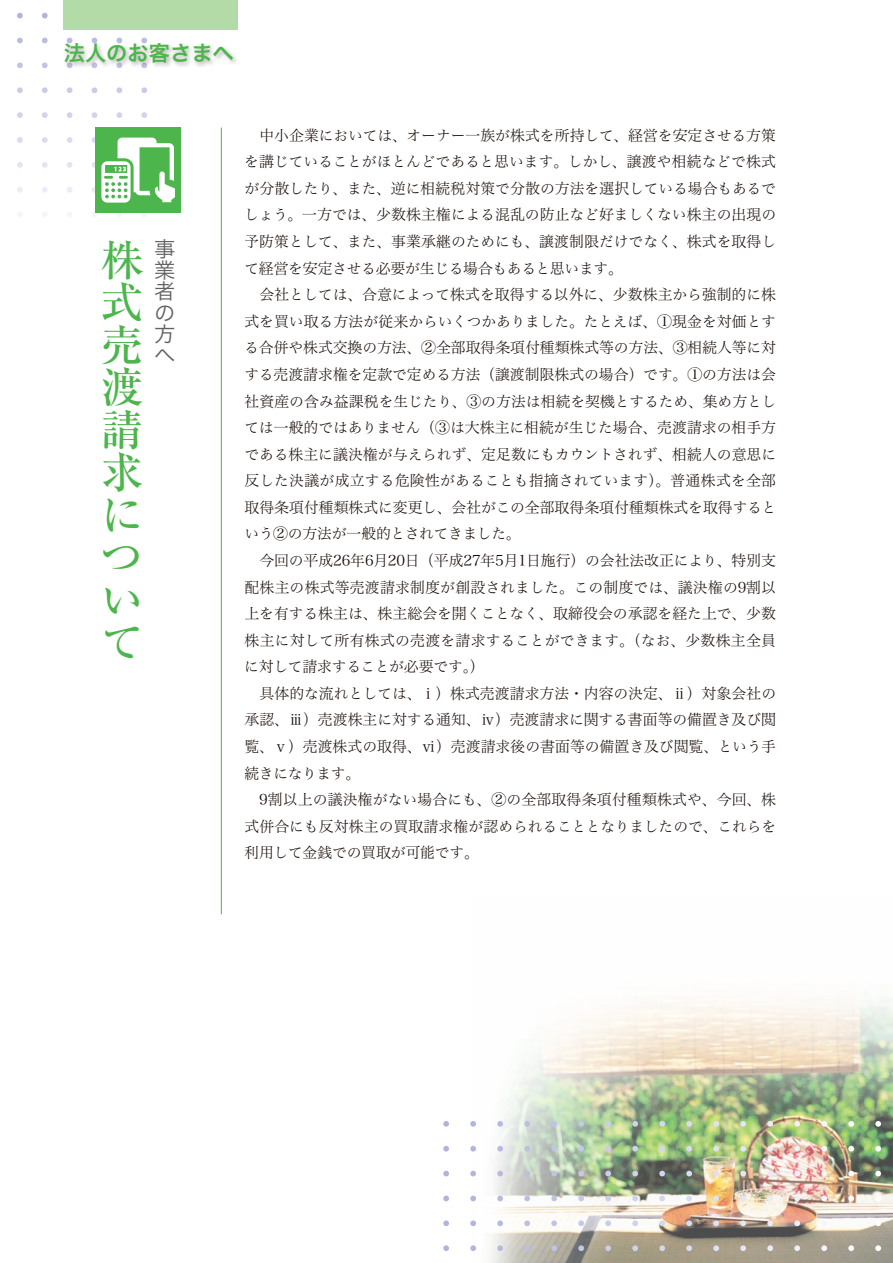
<style>
.page{position:relative;width:893px;height:1263px;background:#fff}
.page>*{position:absolute;margin:0;border:0;box-sizing:border-box;transform-origin:0 0}
.t1{font:500 42.45px/42.5px "Ryumin Pr 6 N";color:#4cb54b;text-align:justify}
.t2{font:21.3px "Hira Kaku Std N W6";color:#4cb54b}
.t3{font:21.3px/21.3px "Hira Kaku Std N W3";color:#616161;text-align:justify}
.t4{font:14.85px/26.5px "Hira Min Std N W2";letter-spacing:-.005em;color:#140700}
</style>
<div class="page">
<img style="left:472px;top:1000px;width:421px;height:263px">
<hr style="left:221px;top:128px;width:1px;height:786px;background:#4cb54b">
<svg style="left:42px;top:13px;width:6px;height:5px"></svg>
<svg style="left:17px;top:13px;width:6px;height:5px"></svg>
<svg style="left:141px;top:38px;width:6px;height:3px"></svg>
<svg style="left:117px;top:38px;width:5px;height:3px"></svg>
<svg style="left:92px;top:38px;width:5px;height:3px"></svg>
<svg style="left:67px;top:38px;width:5px;height:3px"></svg>
<svg style="left:42px;top:38px;width:6px;height:5px"></svg>
<svg style="left:17px;top:38px;width:6px;height:5px"></svg>
<svg style="left:42px;top:63px;width:6px;height:5px"></svg>
<svg style="left:17px;top:63px;width:6px;height:5px"></svg>
<svg style="left:141px;top:87px;width:6px;height:6px"></svg>
<svg style="left:117px;top:87px;width:5px;height:6px"></svg>
<svg style="left:92px;top:87px;width:5px;height:6px"></svg>
<svg style="left:67px;top:87px;width:5px;height:6px"></svg>
<svg style="left:42px;top:87px;width:6px;height:6px"></svg>
<svg style="left:17px;top:87px;width:6px;height:6px"></svg>
<svg style="left:141px;top:112px;width:6px;height:6px"></svg>
<svg style="left:117px;top:112px;width:5px;height:6px"></svg>
<svg style="left:92px;top:112px;width:5px;height:6px"></svg>
<svg style="left:67px;top:112px;width:5px;height:6px"></svg>
<svg style="left:42px;top:112px;width:6px;height:6px"></svg>
<svg style="left:17px;top:112px;width:6px;height:6px"></svg>
<svg style="left:67px;top:137px;width:5px;height:6px"></svg>
<svg style="left:42px;top:137px;width:6px;height:6px"></svg>
<svg style="left:17px;top:137px;width:6px;height:6px"></svg>
<svg style="left:67px;top:162px;width:5px;height:6px"></svg>
<svg style="left:42px;top:162px;width:6px;height:6px"></svg>
<svg style="left:17px;top:162px;width:6px;height:6px"></svg>
<svg style="left:67px;top:187px;width:5px;height:6px"></svg>
<svg style="left:42px;top:187px;width:6px;height:6px"></svg>
<svg style="left:17px;top:187px;width:6px;height:6px"></svg>
<svg style="left:92px;top:212px;width:5px;height:3px"></svg>
<svg style="left:67px;top:212px;width:5px;height:3px"></svg>
<svg style="left:42px;top:212px;width:5px;height:3px"></svg>
<svg style="left:632px;top:1121px;width:6px;height:6px"></svg>
<svg style="left:632px;top:1146px;width:6px;height:5px"></svg>
<svg style="left:632px;top:1171px;width:6px;height:5px"></svg>
<svg style="left:632px;top:1195px;width:6px;height:6px"></svg>
<svg style="left:632px;top:1220px;width:6px;height:6px"></svg>
<svg style="left:632px;top:1245px;width:6px;height:6px"></svg>
<svg style="left:605px;top:1121px;width:6px;height:6px"></svg>
<svg style="left:605px;top:1146px;width:6px;height:5px"></svg>
<svg style="left:605px;top:1171px;width:6px;height:5px"></svg>
<svg style="left:605px;top:1195px;width:6px;height:6px"></svg>
<svg style="left:605px;top:1220px;width:6px;height:6px"></svg>
<svg style="left:605px;top:1245px;width:6px;height:6px"></svg>
<svg style="left:578px;top:1121px;width:6px;height:6px"></svg>
<svg style="left:578px;top:1146px;width:6px;height:5px"></svg>
<svg style="left:578px;top:1171px;width:6px;height:5px"></svg>
<svg style="left:578px;top:1195px;width:6px;height:6px"></svg>
<svg style="left:578px;top:1220px;width:6px;height:6px"></svg>
<svg style="left:578px;top:1245px;width:6px;height:6px"></svg>
<svg style="left:551px;top:1121px;width:6px;height:6px"></svg>
<svg style="left:551px;top:1146px;width:6px;height:5px"></svg>
<svg style="left:551px;top:1171px;width:6px;height:5px"></svg>
<svg style="left:551px;top:1195px;width:6px;height:6px"></svg>
<svg style="left:551px;top:1220px;width:6px;height:6px"></svg>
<svg style="left:551px;top:1245px;width:6px;height:6px"></svg>
<svg style="left:524px;top:1121px;width:6px;height:6px"></svg>
<svg style="left:524px;top:1146px;width:6px;height:5px"></svg>
<svg style="left:524px;top:1171px;width:6px;height:5px"></svg>
<svg style="left:524px;top:1195px;width:6px;height:6px"></svg>
<svg style="left:524px;top:1220px;width:6px;height:6px"></svg>
<svg style="left:524px;top:1245px;width:6px;height:6px"></svg>
<svg style="left:497px;top:1121px;width:6px;height:6px"></svg>
<svg style="left:497px;top:1146px;width:6px;height:5px"></svg>
<svg style="left:497px;top:1171px;width:6px;height:5px"></svg>
<svg style="left:497px;top:1195px;width:6px;height:6px"></svg>
<svg style="left:497px;top:1220px;width:6px;height:6px"></svg>
<svg style="left:497px;top:1245px;width:6px;height:6px"></svg>
<svg style="left:470px;top:1121px;width:6px;height:6px"></svg>
<svg style="left:470px;top:1146px;width:6px;height:5px"></svg>
<svg style="left:470px;top:1171px;width:6px;height:5px"></svg>
<svg style="left:470px;top:1195px;width:6px;height:6px"></svg>
<svg style="left:470px;top:1220px;width:6px;height:6px"></svg>
<svg style="left:470px;top:1245px;width:6px;height:6px"></svg>
<svg style="left:443px;top:1121px;width:6px;height:6px"></svg>
<svg style="left:443px;top:1146px;width:6px;height:5px"></svg>
<svg style="left:443px;top:1171px;width:6px;height:5px"></svg>
<svg style="left:443px;top:1195px;width:6px;height:6px"></svg>
<svg style="left:443px;top:1220px;width:6px;height:6px"></svg>
<svg style="left:443px;top:1245px;width:6px;height:6px"></svg>
<svg style="left:659px;top:1121px;width:6px;height:6px"></svg>
<svg style="left:659px;top:1146px;width:6px;height:5px"></svg>
<svg style="left:659px;top:1171px;width:6px;height:5px"></svg>
<svg style="left:659px;top:1195px;width:6px;height:6px"></svg>
<svg style="left:659px;top:1220px;width:6px;height:6px"></svg>
<svg style="left:659px;top:1245px;width:6px;height:6px"></svg>
<svg style="left:686px;top:1121px;width:6px;height:6px"></svg>
<svg style="left:686px;top:1146px;width:6px;height:5px"></svg>
<svg style="left:686px;top:1171px;width:6px;height:5px"></svg>
<svg style="left:686px;top:1195px;width:6px;height:6px"></svg>
<svg style="left:686px;top:1220px;width:6px;height:6px"></svg>
<svg style="left:686px;top:1245px;width:6px;height:6px"></svg>
<svg style="left:713px;top:1121px;width:6px;height:6px"></svg>
<svg style="left:713px;top:1146px;width:6px;height:5px"></svg>
<svg style="left:713px;top:1171px;width:6px;height:5px"></svg>
<svg style="left:713px;top:1195px;width:6px;height:6px"></svg>
<svg style="left:713px;top:1220px;width:6px;height:6px"></svg>
<svg style="left:713px;top:1245px;width:6px;height:6px"></svg>
<svg style="left:740px;top:1121px;width:6px;height:6px"></svg>
<svg style="left:740px;top:1146px;width:6px;height:5px"></svg>
<svg style="left:740px;top:1171px;width:6px;height:5px"></svg>
<svg style="left:740px;top:1195px;width:6px;height:6px"></svg>
<svg style="left:740px;top:1220px;width:6px;height:6px"></svg>
<svg style="left:740px;top:1245px;width:6px;height:6px"></svg>
<svg style="left:767px;top:1121px;width:6px;height:6px"></svg>
<svg style="left:767px;top:1146px;width:6px;height:5px"></svg>
<svg style="left:767px;top:1171px;width:6px;height:5px"></svg>
<svg style="left:767px;top:1195px;width:6px;height:6px"></svg>
<svg style="left:767px;top:1220px;width:6px;height:6px"></svg>
<svg style="left:767px;top:1245px;width:6px;height:6px"></svg>
<svg style="left:794px;top:1121px;width:6px;height:6px"></svg>
<svg style="left:794px;top:1146px;width:6px;height:5px"></svg>
<svg style="left:794px;top:1171px;width:6px;height:5px"></svg>
<svg style="left:794px;top:1195px;width:6px;height:6px"></svg>
<svg style="left:794px;top:1220px;width:6px;height:6px"></svg>
<svg style="left:794px;top:1245px;width:6px;height:6px"></svg>
<svg style="left:821px;top:1121px;width:6px;height:6px"></svg>
<svg style="left:821px;top:1146px;width:6px;height:5px"></svg>
<svg style="left:821px;top:1171px;width:6px;height:5px"></svg>
<svg style="left:821px;top:1195px;width:6px;height:6px"></svg>
<svg style="left:821px;top:1220px;width:6px;height:6px"></svg>
<svg style="left:821px;top:1245px;width:6px;height:6px"></svg>
<svg style="left:848px;top:1121px;width:6px;height:6px"></svg>
<svg style="left:848px;top:1146px;width:6px;height:5px"></svg>
<svg style="left:848px;top:1171px;width:6px;height:5px"></svg>
<svg style="left:848px;top:1195px;width:6px;height:6px"></svg>
<svg style="left:848px;top:1220px;width:6px;height:6px"></svg>
<svg style="left:848px;top:1245px;width:6px;height:6px"></svg>
<svg style="left:875px;top:1121px;width:6px;height:6px"></svg>
<svg style="left:875px;top:1146px;width:6px;height:5px"></svg>
<svg style="left:875px;top:1171px;width:6px;height:5px"></svg>
<svg style="left:875px;top:1195px;width:6px;height:6px"></svg>
<svg style="left:875px;top:1220px;width:6px;height:6px"></svg>
<svg style="left:875px;top:1245px;width:6px;height:6px"></svg>
<div style="left:63px;top:41px;width:177px;height:28px;background:#140700;opacity:.3"></div>
<div style="left:64px;top:0;width:174px;height:30px;background:#b2dba7"></div>
<div style="left:96px;top:128px;width:85px;height:85px;background:#4cb54b"></div>
<svg style="left:92px;top:137px;width:83px;height:66px"></svg>
<h2 class="t2" style="left:64px;top:37px;width:172px">法人のお客さまへ</h2>
<h1 class="t1" style="left:101px;top:237px;width:44px">株式売渡請求について</h1>
<h2 class="t3" style="left:154px;top:238px;width:22px">事業者の方へ</h2>
<p class="t4" style="left:244px;top:121px;width:534px">　中小企業においては、オーナー一族が株式を所持して、経営を安定させる方策を講じていることがほとんどであると思います。しかし、譲渡や相続などで株式が分散したり、また、逆に相続税対策で分散の方法を選択している場合もあるでしょう。一方では、少数株主権による混乱の防止など好ましくない株主の出現の予防策として、また、事業承継のためにも、譲渡制限だけでなく、株式を取得して経営を安定させる必要が生じる場合もあると思います。<br>　会社としては、合意によって株式を取得する以外に、少数株主から強制的に株式を買い取る方法が従来からいくつかありました。たとえば、①現金を対価とする合併や株式交換の方法、②全部取得条項付種類株式等の方法、③相続人等に対する売渡請求権を定款で定める方法（譲渡制限株式の場合）です。①の方法は会社資産の含み益課税を生じたり、③の方法は相続を契機とするため、集め方としては一般的ではありません（③は大株主に相続が生じた場合、売渡請求の相手方である株主に議決権が与えられず、定足数にもカウントされず、相続人の意思に反した決議が成立する危険性があることも指摘されています）。普通株式を全部取得条項付種類株式に変更し、会社がこの全部取得条項付種類株式を取得するという②の方法が一般的とされてきました。<br>　今回の平成26年6月20日（平成27年5月1日施行）の会社法改正により、特別支配株主の株式等売渡請求制度が創設されました。この制度では、議決権の9割以上を有する株主は、株主総会を開くことなく、取締役会の承認を経た上で、少数株主に対して所有株式の売渡を請求することができます。（なお、少数株主全員に対して請求することが必要です。）<br>　具体的な流れとしては、ⅰ）株式売渡請求方法・内容の決定、ⅱ）対象会社の承認、ⅲ）売渡株主に対する通知、ⅳ）売渡請求に関する書面等の備置き及び閲覧、ⅴ）売渡株式の取得、ⅵ）売渡請求後の書面等の備置き及び閲覧、という手続きになります。<br>　9割以上の議決権がない場合にも、②の全部取得条項付種類株式や、今回、株式併合にも反対株主の買取請求権が認められることとなりましたので、これらを利用して金銭での買取が可能です。</p>
</div>
